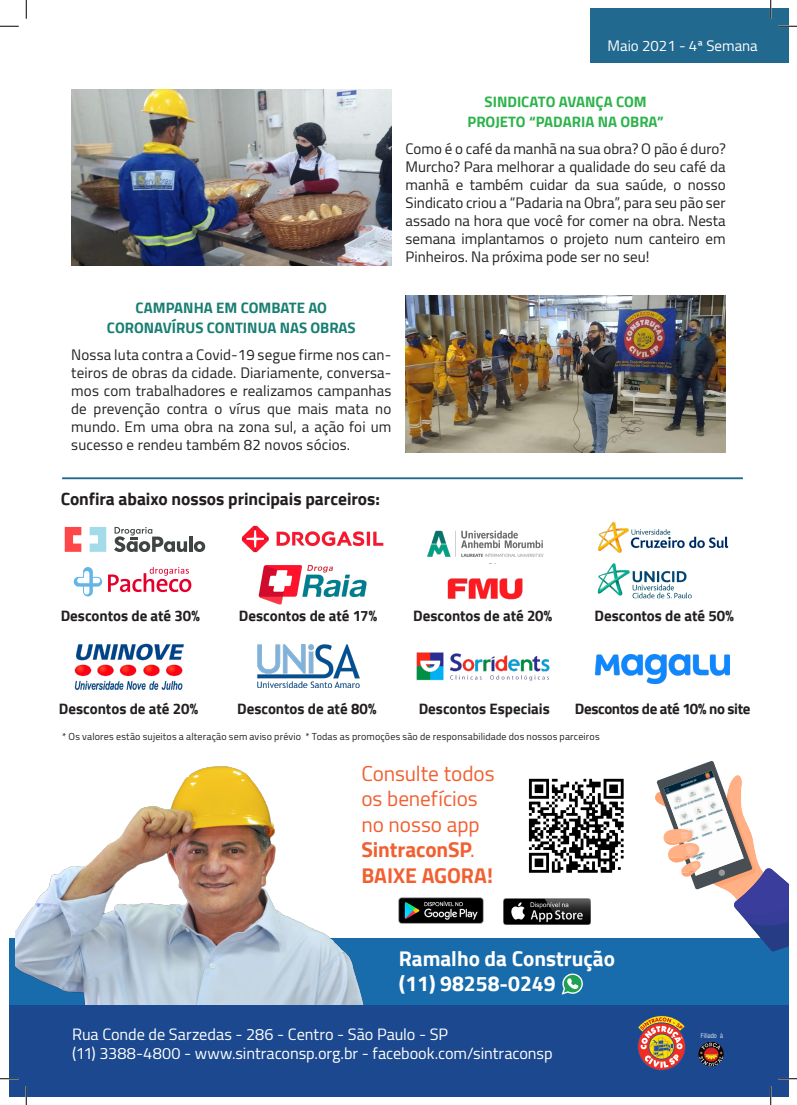
<style>
.page{position:relative;width:797px;height:1105px;background:#fff}
.page>*{position:absolute;margin:0;border:0;box-sizing:border-box;transform-origin:0 0}
.Estilo_de_parágrafo{font:21.25px/25.5px "Cairo";letter-spacing:-.005em;color:#f16031}
.Estilo_de_parágrafo-2{font:700 21.25px "Cairo";letter-spacing:-.005em;color:#f16031}
.t1{font:700 21.12px "Cairo";color:#fff}
.Estilo_de_parágrafo-3{font:700 17.5px "Cairo";letter-spacing:-.005em;color:#231f20}
.Estilo_de_parágrafo-4{font:16.25px "Cairo";letter-spacing:-.005em;color:#fff}
.t2{font:15px/18px "Cairo";color:#231f20;text-align:justify}
.Estilo_de_parágrafo-5{font:700 15px "Cairo";letter-spacing:-.005em;color:#231f20}
.t3{font:700 15px "Cairo";color:#177e71}
.t4{font:700 15px "Cairo";color:#2cb34b}
.Estilo_de_parágrafo-6{font:700 15px "Cairo";letter-spacing:-.025em;color:#231f20}
.t5{font:15px "Cairo";color:#fff}
.Estilo_de_parágrafo-7{font:10px "Cairo";letter-spacing:.015em;color:#231f20}
.t6{font:300 condensed 6.88px "Helvetica Neue LT Std";color:#fff}
.s1{font-weight:700}
</style>
<div class="page">
<div style="left:9px;top:938px;width:779px;height:78px;background:#196cab"></div>
<svg style="left:561px;top:973px;width:22px;height:22px"></svg>
<img style="left:16px;top:766px;width:393px;height:239px">
<hr style="left:62px;top:477px;width:681px;height:2px;background:#22688e">
<div style="left:9px;top:1005px;width:779px;height:91px;background:#1b488f"></div>
<svg style="left:65px;top:527px;width:16px;height:25px"></svg>
<svg style="left:90px;top:527px;width:16px;height:25px"></svg>
<hr style="left:189px;top:536px;width:3px;height:16px;background:#3f4444">
<svg style="left:194px;top:541px;width:11px;height:11px"></svg>
<svg style="left:114px;top:527px;width:73px;height:25px"></svg>
<svg style="left:108px;top:567px;width:83px;height:25px"></svg>
<svg style="left:74px;top:567px;width:28px;height:29px"></svg>
<img style="left:241px;top:525px;width:143px;height:80px">
<img style="left:416px;top:652px;width:134px;height:29px">
<img style="left:596px;top:654px;width:133px;height:29px">
<img style="left:597px;top:521px;width:132px;height:78px">
<img style="left:74px;top:643px;width:110px;height:47px">
<img style="left:257px;top:645px;width:103px;height:42px">
<img style="left:427px;top:530px;width:117px;height:27px">
<img style="left:447px;top:578px;width:76px;height:22px">
<svg style="left:655px;top:761px;width:133px;height:191px"></svg>
<img style="left:398px;top:897px;width:85px;height:26px">
<img style="left:503px;top:898px;width:88px;height:26px">
<img style="left:528px;top:778px;width:96px;height:95px">
<img style="left:71px;top:90px;width:320px;height:175px">
<img style="left:405px;top:295px;width:320px;height:158px">
<svg style="left:637px;top:1015px;width:48px;height:53px"></svg>
<img style="left:698px;top:1042px;width:25px;height:24px">
<div style="left:590px;top:9px;width:198px;height:54px;background:#22698f"></div>
<svg style="left:0;top:25px;width:19px;height:2px"></svg>
<svg style="left:778px;top:25px;width:19px;height:2px"></svg>
<svg style="left:0;top:1078px;width:19px;height:1px"></svg>
<svg style="left:778px;top:1078px;width:19px;height:1px"></svg>
<svg style="left:25px;top:0;width:2px;height:19px"></svg>
<svg style="left:25px;top:1086px;width:2px;height:19px"></svg>
<svg style="left:770px;top:0;width:1px;height:19px"></svg>
<svg style="left:770px;top:1086px;width:1px;height:19px"></svg>
<p class="t5" style="left:607px;top:34px;width:152px">Maio 2021 - 4ª Semana</p>
<p class="t3" style="left:136px;top:299px;width:193px">CAMPANHA EM COMBATE AO</p>
<p class="t3" style="left:107px;top:319px;width:250px">CORONAVÍRUS CONTINUA NAS OBRAS</p>
<p class="t2" style="left:71px;top:346px;width:321px">Nossa luta contra a Covid-19 segue firme nos can&shy;teiros de obras da cidade. Diariamente, conversa&shy;mos com trabalhadores e realizamos campanhas de prevenção contra o vírus que mais mata no mundo. Em uma obra na zona sul, a ação foi um sucesso e rendeu também 82 novos sócios.</p>
<p class="t4" style="left:484px;top:94px;width:164px">SINDICATO AVANÇA COM</p>
<p class="t4" style="left:467px;top:114px;width:198px">PROJETO “PADARIA NA OBRA”</p>
<p class="t2" style="left:405px;top:140px;width:322px">Como é o café da manhã na sua obra? O pão é duro?<br>Murcho? Para melhorar a qualidade do seu café da manhã e também cuidar da sua saúde, o nosso Sindicato criou a “Padaria na Obra”, para seu pão ser assado na hora que você for comer na obra. Nesta semana implantamos o projeto num canteiro em Pinheiros. Na próxima pode ser no seu!</p>
<p class="Estilo_de_parágrafo-3" style="left:61px;top:488px;width:321px">Confira abaixo nossos principais parceiros:</p>
<p class="Estilo_de_parágrafo-5" style="left:61px;top:607px;width:141px">Descontos de até 30%</p>
<p class="Estilo_de_parágrafo-5" style="left:239px;top:607px;width:140px">Descontos de até 17%</p>
<p class="Estilo_de_parágrafo-5" style="left:413px;top:607px;width:141px">Descontos de até 20%</p>
<p class="Estilo_de_parágrafo-5" style="left:594px;top:607px;width:141px">Descontos de até 50%</p>
<p class="Estilo_de_parágrafo-5" style="left:59px;top:700px;width:141px">Descontos de até 20%</p>
<p class="Estilo_de_parágrafo-5" style="left:237px;top:700px;width:141px">Descontos de até 80%</p>
<p class="Estilo_de_parágrafo-7" style="left:62px;top:728px;width:539px">* Os valores estão sujeitos a alteração sem aviso prévio * Todas as promoções são de responsabilidade dos nossos parceiros</p>
<p class="Estilo_de_parágrafo-6" style="left:575px;top:700px;width:177px">Descontos de até 10% no site</p>
<p class="Estilo_de_parágrafo-5" style="left:418px;top:700px;width:133px">Descontos Especiais</p>
<p class="Estilo_de_parágrafo" style="left:361px;top:760px;width:135px">Consulte todos</p>
<p class="Estilo_de_parágrafo" style="left:361px;top:786px;width:118px">os benefícios</p>
<p class="Estilo_de_parágrafo" style="left:361px;top:811px;width:120px">no nosso app<br><span class="s1">SintraconSP</span>.</p>
<p class="Estilo_de_parágrafo-2" style="left:361px;top:863px;width:133px">BAIXE AGORA!</p>
<p class="t1" style="left:399px;top:946px;width:218px">Ramalho da Construção</p>
<p class="t1" style="left:399px;top:971px;width:158px">(11) 98258-0249</p>
<p class="Estilo_de_parágrafo-4" style="left:72px;top:1020px;width:377px">Rua Conde de Sarzedas - 286 - Centro - São Paulo - SP</p>
<p class="Estilo_de_parágrafo-4" style="left:72px;top:1040px;width:482px">(11) 3388-4800 - www.sintraconsp.org.br - facebook.com/sintraconsp</p>
<p class="t6" style="left:701px;top:1032px;width:24px">Filiado à</p>
</div>
